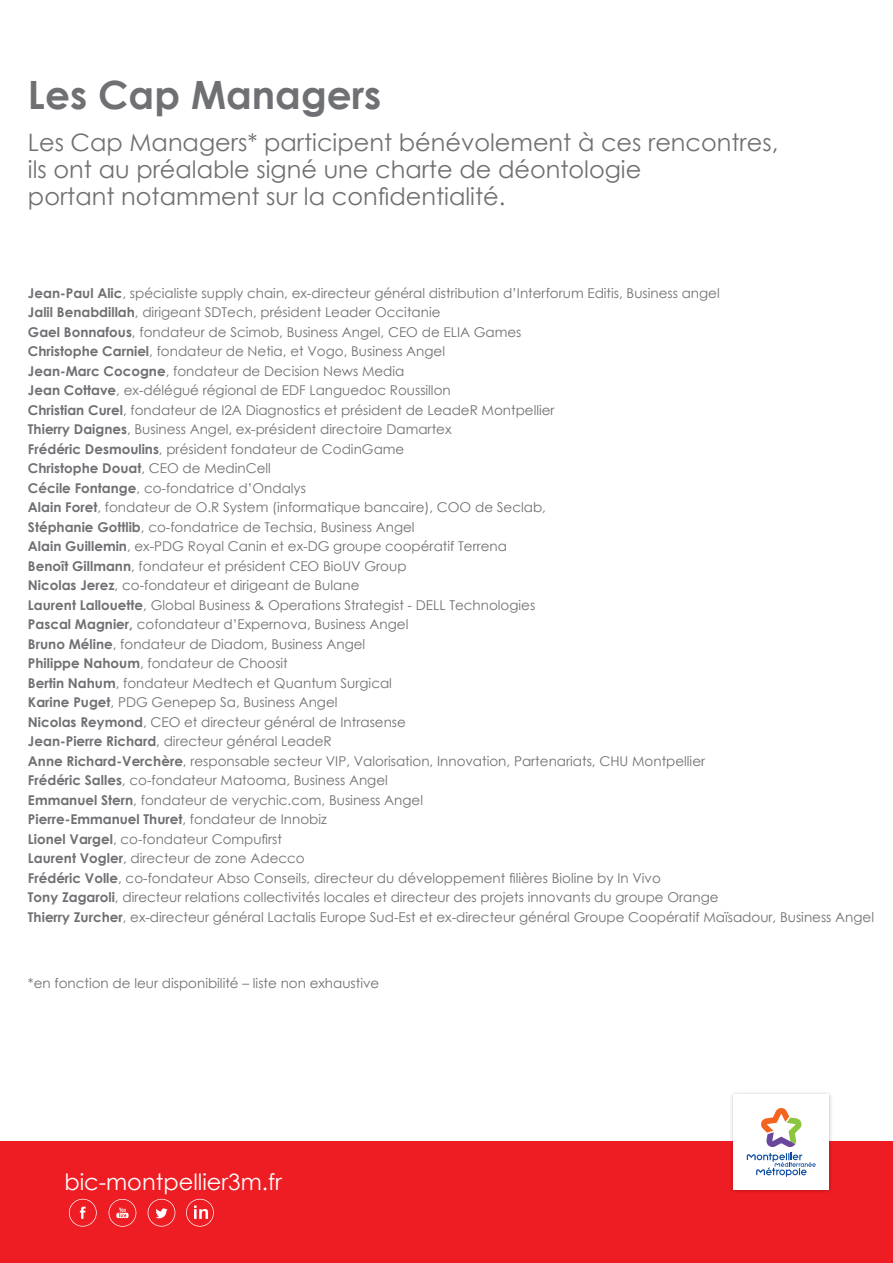
<style>
.page{position:relative;width:893px;height:1263px;background:#fff}
.page>*{position:absolute;margin:0;border:0;box-sizing:border-box;transform-origin:0 0}
.t1{font:700 39px "Century Gothic";color:#6f7073}
.t2{font:24px "Century Gothic";color:#6f7073}
.t3{font:22.5px "Century Gothic";color:#fff}
.t4{font:13.5px "Century Gothic";color:#6f7073}
.t5{font:700 13.5px "Century Gothic";color:#6f7073}
.s1{font-weight:700}
.s2{font-weight:400}
</style>
<div class="page">
<div style="left:0;top:1141px;width:893px;height:122px;background:#ee1d23"></div>
<img style="left:731px;top:1093px;width:100px;height:99px">
<svg style="left:734px;top:1095px;width:95px;height:95px"></svg>
<svg style="left:69px;top:1199px;width:28px;height:27px"></svg>
<svg style="left:148px;top:1199px;width:27px;height:27px"></svg>
<svg style="left:109px;top:1199px;width:27px;height:28px"></svg>
<svg style="left:186px;top:1199px;width:28px;height:27px"></svg>
<p class="t1" style="left:28px;top:65px;width:355px">Les Cap Managers</p>
<p class="t2" style="left:28px;top:126px;width:752px">Les Cap Managers* participent bénévolement à ces rencontres,</p>
<p class="t2" style="left:28px;top:153px;width:615px">ils ont au préalable signé une charte de déontologie</p>
<p class="t2" style="left:28px;top:180px;width:479px">portant notamment sur la confidentialité.</p>
<p class="t4" style="left:28px;top:283px;width:693px"><span class="s1">Jean-Paul Alic</span>, spécialiste supply chain, ex-directeur général distribution d’Interforum Editis, Business angel</p>
<p class="t4" style="left:28px;top:303px;width:414px"><span class="s1">Jalil Benabdillah</span>, dirigeant SDTech, président Leader Occitanie</p>
<p class="t4" style="left:28px;top:322px;width:495px"><span class="s1">Gael Bonnafous</span>, fondateur de Scimob, Business Angel, CEO de ELIA Games</p>
<p class="t4" style="left:28px;top:342px;width:419px"><span class="s1">Christophe Carniel</span>, fondateur de Netia, et Vogo, Business Angel</p>
<p class="t4" style="left:28px;top:361px;width:378px"><span class="s1">Jean-Marc Cocogne</span>, fondateur de Decision News Media</p>
<p class="t4" style="left:28px;top:381px;width:424px"><span class="s1">Jean Cottave</span>, ex-délégué régional de EDF Languedoc Roussillon</p>
<p class="t4" style="left:28px;top:400px;width:528px"><span class="s1">Christian Curel</span>, fondateur de I2A Diagnostics et président de LeadeR Montpellier</p>
<p class="t4" style="left:28px;top:420px;width:425px"><span class="s1">Thierry Daignes</span>, Business Angel, ex-président directoire Damartex</p>
<p class="t4" style="left:28px;top:439px;width:378px"><span class="s1">Frédéric Desmoulins</span>, président fondateur de CodinGame</p>
<p class="t5" style="left:28px;top:458px;width:244px">Christophe Douat<span class="s2">, CEO de MedinCell</span></p>
<p class="t4" style="left:28px;top:478px;width:280px"><span class="s1">Cécile Fontange</span>, co-fondatrice d’Ondalys</p>
<p class="t4" style="left:28px;top:498px;width:519px"><span class="s1">Alain Foret</span>, fondateur de O.R System (informatique bancaire), COO de Seclab,</p>
<p class="t4" style="left:28px;top:517px;width:388px"><span class="s1">Stéphanie Gottlib</span>, co-fondatrice de Techsia, Business Angel</p>
<p class="t4" style="left:28px;top:537px;width:480px"><span class="s1">Alain Guillemin</span>, ex-PDG Royal Canin et ex-DG groupe coopératif Terrena</p>
<p class="t4" style="left:28px;top:556px;width:380px"><span class="s1">Benoît Gillmann</span>, fondateur et président CEO BioUV Group</p>
<p class="t4" style="left:28px;top:576px;width:333px"><span class="s1">Nicolas Jerez</span>, co-fondateur et dirigeant de Bulane</p>
<p class="t4" style="left:28px;top:595px;width:509px"><span class="s1">Laurent Lallouette</span>, Global Business &amp; Operations Strategist - DELL Technologies</p>
<p class="t4" style="left:28px;top:615px;width:382px"><span class="s1">Pascal Magnier,</span> cofondateur d’Expernova, Business Angel</p>
<p class="t4" style="left:28px;top:634px;width:339px"><span class="s1">Bruno Méline</span>, fondateur de Diadom, Business Angel</p>
<p class="t4" style="left:28px;top:654px;width:261px"><span class="s1">Philippe Nahoum</span>, fondateur de Choosit</p>
<p class="t4" style="left:28px;top:673px;width:365px"><span class="s1">Bertin Nahum</span>, fondateur Medtech et Quantum Surgical</p>
<p class="t4" style="left:28px;top:693px;width:311px"><span class="s1">Karine Puget</span>, PDG Genepep Sa, Business Angel</p>
<p class="t4" style="left:28px;top:712px;width:379px"><span class="s1">Nicolas Reymond</span>, CEO et directeur général de Intrasense</p>
<p class="t4" style="left:28px;top:732px;width:305px"><span class="s1">Jean-Pierre Richard</span>, directeur général LeadeR</p>
<p class="t4" style="left:28px;top:751px;width:679px"><span class="s1">Anne Richard-Verchère</span>, responsable secteur VIP, Valorisation, Innovation, Partenariats, CHU Montpellier</p>
<p class="t4" style="left:28px;top:771px;width:361px"><span class="s1">Frédéric Salles</span>, co-fondateur Matooma, Business Angel</p>
<p class="t4" style="left:28px;top:790px;width:397px"><span class="s1">Emmanuel Stern</span>, fondateur de verychic.com, Business Angel</p>
<p class="t5" style="left:28px;top:809px;width:300px">Pierre-Emmanuel Thuret<span class="s2">, fondateur de Innobiz</span></p>
<p class="t4" style="left:28px;top:829px;width:256px"><span class="s1">Lionel Vargel</span>, co-fondateur Compufirst</p>
<p class="t4" style="left:28px;top:849px;width:278px"><span class="s1">Laurent Vogler</span>, directeur de zone Adecco</p>
<p class="t4" style="left:28px;top:868px;width:634px"><span class="s1">Frédéric Volle</span>, co-fondateur Abso Conseils, directeur du développement filières Bioline by In Vivo</p>
<p class="t4" style="left:28px;top:888px;width:692px"><span class="s1">Tony Zagaroli</span>, directeur relations collectivités locales et directeur des projets innovants du groupe Orange</p>
<p class="t4" style="left:28px;top:907px;width:847px"><span class="s1">Thierry Zurcher</span>, ex-directeur général Lactalis Europe Sud-Est et ex-directeur général Groupe Coopératif Maïsadour, Business Angel</p>
<p class="t4" style="left:28px;top:973px;width:353px">*en fonction de leur disponibilité – liste non exhaustive</p>
<p class="t3" style="left:64px;top:1166px;width:219px">bic-montpellier3m.fr</p>
</div>
